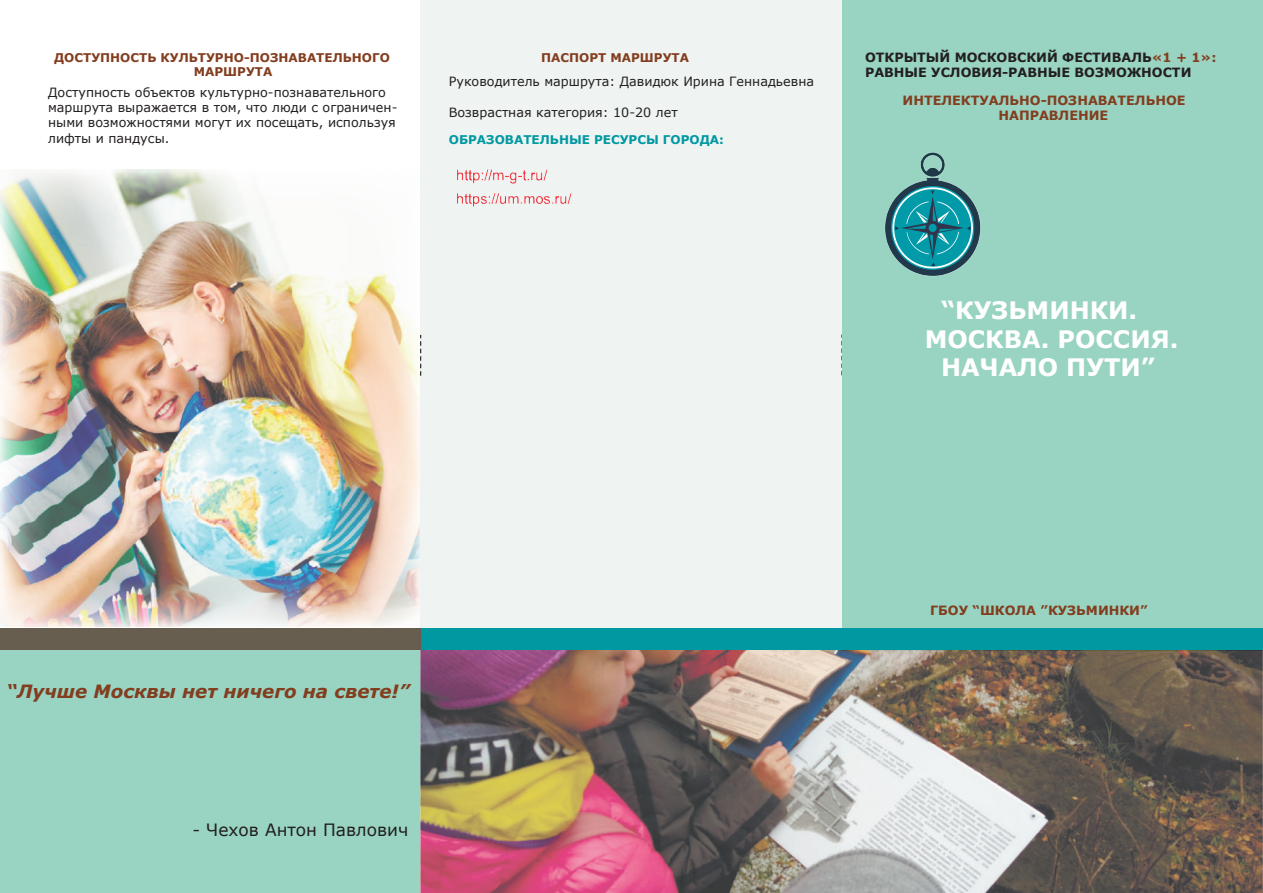
<style>
.page{position:relative;width:1263px;height:893px;background:#fff}
.page>*{position:absolute;margin:0;border:0;box-sizing:border-box;transform-origin:0 0}
.t1{font:700 24px "Verdana";color:#fff}
.t2{font:italic 700 18.3px "Verdana";color:#833d1f}
.t3{font:16.95px "Verdana";color:#231f20}
.t4{font:12.75px/15.3px "Verdana";color:#231f20}
.t5{font:700 12.75px/15.3px "Verdana";color:#231f20}
.t6{font:700 12.75px/15.3px "Verdana";color:#833d1f}
.t7{font:700 12px/14.4px "Verdana";color:#833d1f}
.t8{font:700 12px "Verdana";color:#0098a1}
.s1{color:#833d1f}
</style>
<div class="page">
<img style="left:0;top:170px;width:421px;height:457px">
<div style="left:421px;top:0;width:421px;height:893px;background:#eff4f3"></div>
<svg style="left:420px;top:335px;width:1px;height:41px"></svg>
<div style="left:842px;top:0;width:421px;height:650px;background:#98d4c1"></div>
<div style="left:0;top:650px;width:421px;height:243px;background:#98d4c1"></div>
<div style="left:842px;top:629px;width:421px;height:21px;background:#0098a1"></div>
<div style="left:421px;top:629px;width:421px;height:21px;background:#0098a1"></div>
<div style="left:0;top:629px;width:421px;height:21px;background:#675e50"></div>
<img style="left:884px;top:152px;width:97px;height:125px">
<img style="left:421px;top:650px;width:842px;height:242px">
<img style="left:457px;top:169px;width:91px;height:15px">
<img style="left:457px;top:193px;width:115px;height:14px">
<p class="t7" style="left:194px;top:50px;width:198px;text-indent:-140px">ДОСТУПНОСТЬ КУЛЬТУРНО-ПОЗНАВАТЕЛЬНОГО<br>МАРШРУТА</p>
<p class="t4" style="left:48px;top:84px;width:351px">Доступность объектов культурно-познавательного маршрута выражается в том, что люди с ограничен&shy;ными возможностями могут их посещать, используя лифты и пандусы.</p>
<p class="t7" style="left:541px;top:50px;width:149px">ПАСПОРТ МАРШРУТА</p>
<p class="t4" style="left:449px;top:74px;width:367px">Руководитель маршрута: Давидюк Ирина Геннадьевна</p>
<p class="t4" style="left:449px;top:104px;width:230px">Возврастная категория: 10-20 лет</p>
<p class="t8" style="left:449px;top:131px;width:277px">ОБРАЗОВАТЕЛЬНЫЕ РЕСУРСЫ ГОРОДА:</p>
<p class="t5" style="left:865px;top:49px;width:353px">ОТКРЫТЫЙ МОСКОВСКИЙ ФЕСТИВАЛЬ<span class="s1">«1 + 1»:<br></span>РАВНЫЕ УСЛОВИЯ-РАВНЫЕ ВОЗМОЖНОСТИ</p>
<p class="t6" style="left:998px;top:92px;width:189px;text-indent:-96px">ИНТЕЛЕКТУАЛЬНО-ПОЗНАВАТЕЛЬНОЕ<br>НАПРАВЛЕНИЕ</p>
<h1 class="t1" style="left:941px;top:293px;width:198px">“КУЗЬМИНКИ.</h1>
<h1 class="t1" style="left:925px;top:322px;width:255px">МОСКВА. РОССИЯ.</h1>
<h1 class="t1" style="left:941px;top:351px;width:215px">НАЧАЛО ПУТИ”</h1>
<h2 class="t2" style="left:6px;top:679px;width:405px">“Лучше Москвы нет ничего на свете!”</h2>
<h3 class="t3" style="left:193px;top:818px;width:217px">- Чехов Антон Павлович</h3>
<p class="t6" style="left:930px;top:603px;width:219px">ГБОУ “ШКОЛА ”КУЗЬМИНКИ”</p>
</div>
